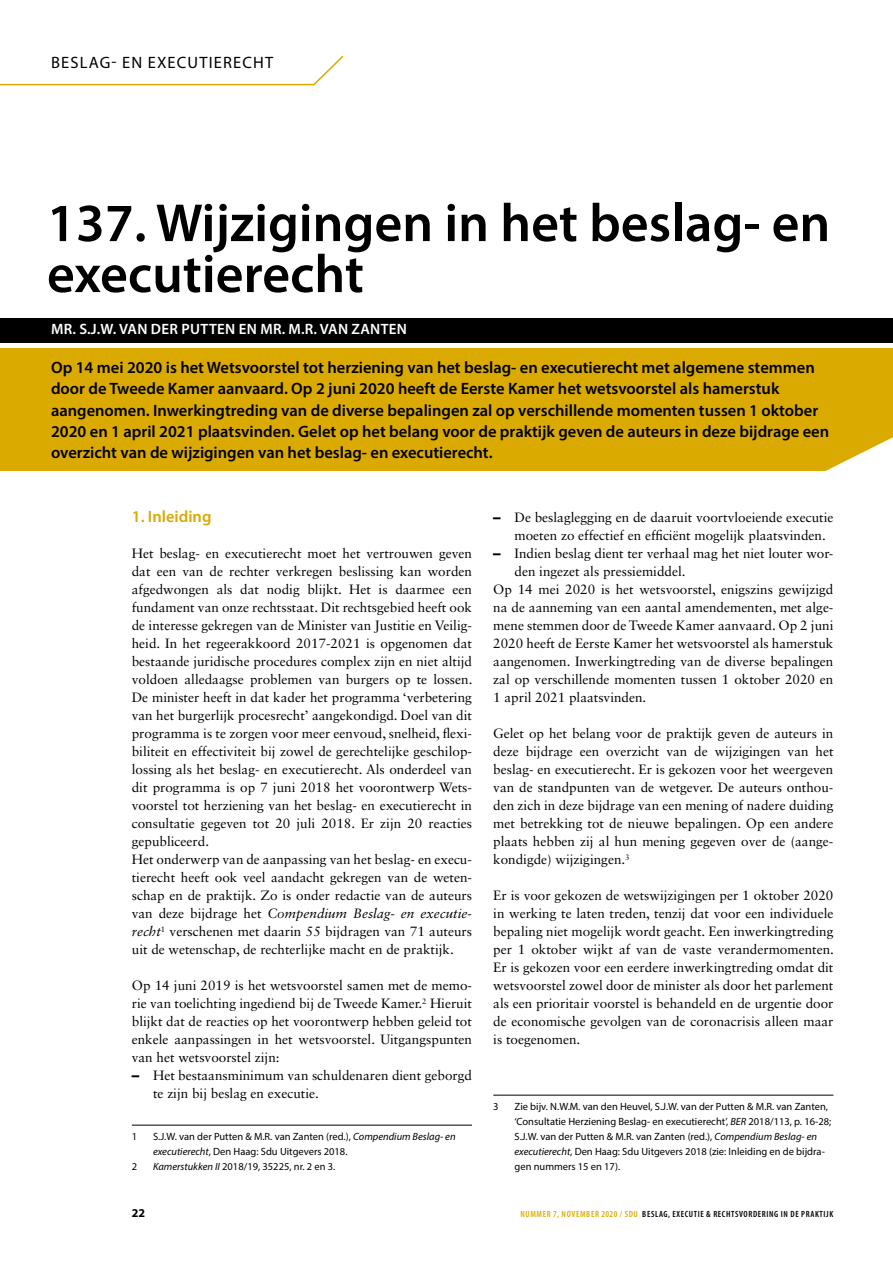
<style>
.page{position:relative;width:893px;height:1263px;background:#fff}
.page>*{position:absolute;margin:0;border:0;box-sizing:border-box;transform-origin:0 0}
.t1{font:600 54px/51px "Myriad Pro";color:#000}
.t2{font:600 16.5px/21px "Myriad Pro";color:#000}
.t3{font:16.5px "Myriad Pro";color:#000}
.t4{font:600 16.5px "Myriad Pro";color:#daaa00}
.t5{font:600 15px "Myriad Pro";letter-spacing:.02em;color:#fff}
.t6{font:13.5px/18px "Sabon LT Std";color:#000}
.t7{font:700 12px "Myriad Pro";color:#000}
.t8{font:10.5px/15px "Myriad Pro";color:#000}
.t9{font:600 condensed 9px "Myriad Pro";letter-spacing:.07em;color:#000}
.t10{font:600 condensed 9px "Myriad Pro";letter-spacing:.07em;color:#daaa00}
.s1{font-style:italic}
.s2{font-family:"Arial";font-weight:700}
</style>
<div class="page">
<div style="left:0;top:318px;width:893px;height:24px;background:#000"></div>
<svg style="left:0;top:55px;width:344px;height:31px"></svg>
<hr style="left:132px;top:1125px;width:340px;height:1px;background:#000">
<hr style="left:493px;top:1095px;width:340px;height:1px;background:#000">
<div style="left:0;top:348px;width:893px;height:122px;background:#daaa00"></div>
<svg style="left:816px;top:470px;width:77px;height:1px"></svg>
<p class="t3" style="left:51px;top:53px;width:21px">Beslag</p>
<p class="t3" style="left:112px;top:53px;width:67px">- en executierecht</p>
<h1 class="t1" style="left:47px;top:196px;width:785px">137. Wijzigingen in het beslag- en executierecht</h1>
<p class="t5" style="left:51px;top:320px;width:357px">MR. S.J.W. VAN DER PUTTEN EN MR. M.R. VAN ZANTEN</p>
<p class="t2" style="left:51px;top:357px;width:780px">Op 14 mei 2020 is het Wetsvoorstel tot herziening van het beslag- en executierecht met algemene stemmen door de Tweede Kamer aanvaard. Op 2 juni 2020 heeft de Eerste Kamer het wetsvoorstel als hamerstuk aangenomen. Inwerkingtreding van de diverse bepalingen zal op verschillende momenten tussen 1 oktober 2020 en 1 april 2021 plaatsvinden. Gelet op het belang voor de praktijk geven de auteurs in deze bijdrage een overzicht van de wijzigingen van het beslag- en executierecht.</p>
<p class="t4" style="left:132px;top:506px;width:81px">1. Inleiding</p>
<p class="t6" style="left:132px;top:544px;width:342px">Het beslag- en executierecht moet het vertrouwen geven dat een van de rechter verkregen beslissing kan worden afgedwongen als dat nodig blijkt. Het is daarmee een fundament van onze rechtsstaat. Dit rechtsgebied heeft ook de interesse gekregen van de Minister van Justitie en Veilig&shy;heid. In het regeerakkoord 2017-2021 is opgenomen dat bestaande juridische procedures complex zijn en niet altijd voldoen alledaagse problemen van burgers op te lossen.<br>De minister heeft in dat kader het programma ‘verbetering van het burgerlijk procesrecht’ aangekondigd. Doel van dit programma is te zorgen voor meer eenvoud, snelheid, flexi&shy;biliteit en effectiviteit bij zowel de gerechtelijke geschilop&shy;lossing als het beslag- en executierecht. Als onderdeel van dit programma is op 7 juni 2018 het voorontwerp Wets&shy;voorstel tot herziening van het beslag- en executierecht in consultatie gegeven tot 20 juli 2018. Er zijn 20 reacties gepubliceerd.<br>Het onderwerp van de aanpassing van het beslag- en execu&shy;tierecht heeft ook veel aandacht gekregen van de weten&shy;schap en de praktijk. Zo is onder redactie van de auteurs van deze bijdrage het <span class="s1">Compendium Beslag- en executie&shy;recht</span><sup>1</sup> verschenen met daarin 55 bijdragen van 71 auteurs uit de wetenschap, de rechterlijke macht en de praktijk.</p>
<p class="t6" style="left:132px;top:976px;width:342px;text-align:justify">Op 14 juni 2019 is het wetsvoorstel samen met de memo&shy;rie van toelichting ingediend bij de Tweede Kamer.<sup>2</sup> Hieruit blijkt dat de reacties op het voorontwerp hebben geleid tot enkele aanpassingen in het wetsvoorstel. Uitgangspunten van het wetsvoorstel zijn:</p>
<p class="t6" style="left:153px;top:1066px;width:320px;text-indent:-21px"><span class="s2">–</span> Het bestaansminimum van schuldenaren dient geborgd te zijn bij beslag en executie.</p>
<p class="t8" style="left:132px;top:1129px;width:7px">1</p>
<p class="t8" style="left:153px;top:1129px;width:304px">S.J.W. van der Putten &amp; M.R. van Zanten (red.), <span class="s1">Compendium Beslag- en executierecht</span>, Den Haag: Sdu Uitgevers 2018.</p>
<p class="t8" style="left:132px;top:1159px;width:7px">2</p>
<p class="t8" style="left:153px;top:1159px;width:184px"><span class="s1">Kamerstukken II</span> 2018/19, 35225, nr. 2 en 3.</p>
<p class="t6" style="left:514px;top:508px;width:320px;text-indent:-21px"><span class="s2">–</span> De beslaglegging en de daaruit voortvloeiende executie moeten zo effectief en efficiënt mogelijk plaatsvinden.</p>
<p class="t6" style="left:493px;top:544px;width:342px"><span class="s2">–</span> Indien beslag dient ter verhaal mag het niet louter wor-</p>
<p class="t6" style="left:514px;top:562px;width:173px">den ingezet als pressiemiddel.</p>
<p class="t6" style="left:493px;top:580px;width:342px">Op 14 mei 2020 is het wetsvoorstel, enigszins gewijzigd</p>
<p class="t6" style="left:493px;top:598px;width:342px">na de aanneming van een aantal amendementen, met alge-</p>
<p class="t6" style="left:493px;top:616px;width:342px">mene stemmen door de Tweede Kamer aanvaard. Op 2 juni</p>
<p class="t6" style="left:493px;top:634px;width:342px">2020 heeft de Eerste Kamer het wetsvoorstel als hamerstuk</p>
<p class="t6" style="left:493px;top:652px;width:342px">aangenomen. Inwerkingtreding van de diverse bepalingen</p>
<p class="t6" style="left:493px;top:670px;width:342px">zal op verschillende momenten tussen 1 oktober 2020 en</p>
<p class="t6" style="left:493px;top:688px;width:155px">1 april 2021 plaatsvinden.</p>
<p class="t6" style="left:493px;top:724px;width:342px;text-align:justify">Gelet op het belang voor de praktijk geven de auteurs in deze bijdrage een overzicht van de wijzigingen van het beslag- en executierecht. Er is gekozen voor het weergeven van de standpunten van de wetgever. De auteurs onthou&shy;den zich in deze bijdrage van een mening of nadere duiding met betrekking tot de nieuwe bepalingen. Op een andere plaats hebben zij al hun mening gegeven over de (aange&shy;kondigde) wijzigingen.<sup>3</sup></p>
<p class="t6" style="left:493px;top:886px;width:342px;text-align:justify">Er is voor gekozen de wetswijzigingen per 1 oktober 2020 in werking te laten treden, tenzij dat voor een individuele bepaling niet mogelijk wordt geacht. Een inwerkingtreding per 1 oktober wijkt af van de vaste verandermomenten.<br>Er is gekozen voor een eerdere inwerkingtreding omdat dit wetsvoorstel zowel door de minister als door het parlement als een prioritair voorstel is behandeld en de urgentie door de economische gevolgen van de coronacrisis alleen maar is toegenomen.</p>
<p class="t8" style="left:493px;top:1099px;width:7px">3</p>
<p class="t8" style="left:514px;top:1099px;width:318px">Zie bijv. N.W.M. van den Heuvel, S.J.W. van der Putten &amp; M.R. van Zanten, ‘Consultatie Herziening Beslag- en executierecht’, <span class="s1">BER</span> 2018/113, p. 16-28; S.J.W. van der Putten &amp; M.R. van Zanten (red.), <span class="s1">Compendium Beslag- en executierecht</span>, Den Haag: Sdu Uitgevers 2018 (zie: Inleiding en de bijdra&shy;gen nummers 15 en 17).</p>
<p class="t7" style="left:132px;top:1205px;width:15px">22</p>
<p class="t10" style="left:520px;top:1208px;width:110px">NUMMER 7, NOVEMBER 2020 / SDU</p>
<p class="t9" style="left:642px;top:1208px;width:193px">BESLAG, EXECUTIE &amp; RECHTSVORDERING IN DE PRAKTIJK</p>
</div>
